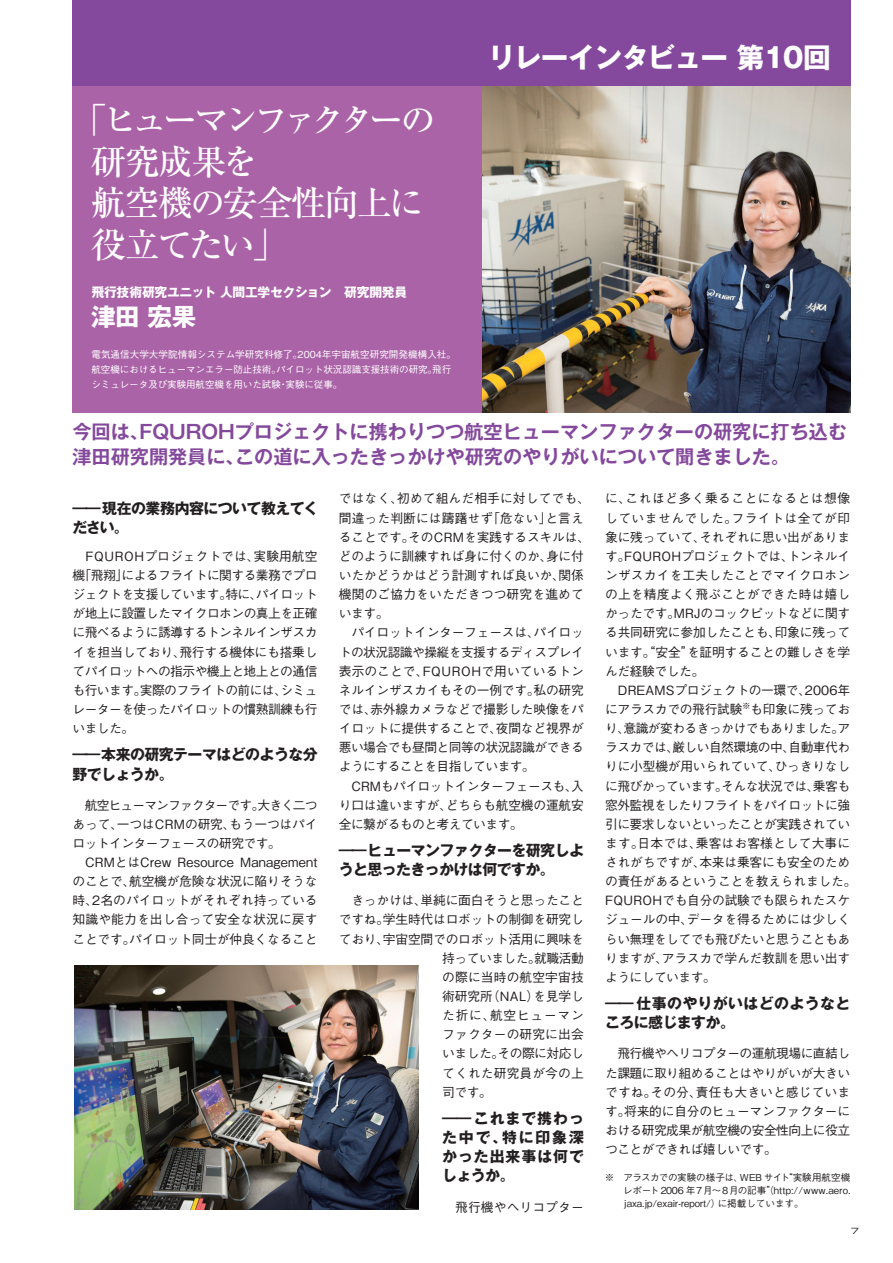
<style>
.page{position:relative;width:893px;height:1263px;background:#fff}
.page>*{position:absolute;margin:0;border:0;box-sizing:border-box;transform-origin:0 0}
.t1{font:500 35.1px/41.4px "Ryumin Pro";letter-spacing:-.09em;color:#fff}
.t2{font:700 27.6px "Gothic MB101 Pro";letter-spacing:-.045em;color:#fff}
.t3{font:700 24.45px "Gothic MB101 Pro";color:#fff}
.t4{font:700 19.2px/24.5px "Gothic MB101 Pro De";color:#84489c}
.t5{font:700 14.85px/19.2px "Gothic MB101 Pro";letter-spacing:-.035em;color:#231f20}
.t6{font:700 14.85px/19.2px "Gothic MB101 Pro";letter-spacing:.03em;color:#231f20}
.t7{font:500 12.75px/19.2px "Gothic BBB Pro";letter-spacing:-.015em;color:#231f20}
.t8{font:500 12.75px "Gothic BBB Pro";letter-spacing:.01em;color:#231f20}
.t9{font:700 12.75px "Gothic MB101 Pro";letter-spacing:-.02em;color:#fff}
.t10{font:500 12.75px "Gothic BBB Pro";letter-spacing:-.04em;color:#231f20}
.t11{font:500 12.75px "Gothic BBB Pro";letter-spacing:.06em;color:#231f20}
.t12{font:500 9.6px/14.9px "Gothic BBB Pro";letter-spacing:-.01em;color:#fff}
.t13{font:500 9.6px/12.8px "Gothic BBB Pro";color:#231f20;text-align:justify}
.t14{font:expanded 8.55px "Square 721 BT";color:#231f20}
</style>
<div class="page">
<div style="left:72px;top:38px;width:778px;height:374px;background:#ab63a8"></div>
<img style="left:482px;top:85px;width:368px;height:327px">
<div style="left:72px;top:0;width:778px;height:85px;background:#84489c"></div>
<img style="left:74px;top:965px;width:345px;height:245px">
<h1 class="t1" style="left:91px;top:97px;width:346px;text-indent:-19px">「ヒューマンファクターの研究成果を<br>航空機の安全性向上に役立てたい」</h1>
<p class="t9" style="left:91px;top:282px;width:317px">飛行技術研究ユニット 人間工学セクション　研究開発員</p>
<h3 class="t3" style="left:91px;top:297px;width:106px">津田 宏果</h3>
<p class="t12" style="left:91px;top:346px;width:366px">電気通信大学大学院情報システム学研究科修了。2004年宇宙航空研究開発機構入社。航空機におけるヒューマンエラー防止技術。パイロット状況認識支援技術の研究。飛行シミュレータ及び実験用航空機を用いた試験・実験に従事。</p>
<h2 class="t2" style="left:488px;top:35px;width:344px">リレーインタビュー 第10回</h2>
<h3 class="t4" style="left:72px;top:417px;width:776px">今回は、FQUROHプロジェクトに携わりつつ航空ヒューマンファクターの研究に打ち込む津田研究開発員に、この道に入ったきっかけや研究のやりがいについて聞きました。</h3>
<p class="t5" style="left:72px;top:497px;width:248px">――現在の業務内容について教えてください。</p>
<p class="t7" style="left:73px;top:545px;width:247px;text-align:justify">　FQUROHプロジェクトでは、実験用航空機「飛翔」によるフライトに関する業務でプロジェクトを支援しています。特に、パイロットが地上に設置したマイクロホンの真上を正確に飛べるように誘導するトンネルインザスカイを担当しており、飛行する機体にも搭乗してパイロットへの指示や機上と地上との通信も行います。実際のフライトの前には、シミュレーターを使ったパイロットの慣熟訓練も行いました。</p>
<p class="t5" style="left:73px;top:743px;width:247px">――本来の研究テーマはどのような分野でしょうか。</p>
<p class="t7" style="left:73px;top:794px;width:247px">　航空ヒューマンファクターです。大きく二つあって、一つはCRMの研究、もう一つはパイロットインターフェースの研究です。　CRMとはCrew Resource Managementのことで、航空機が危険な状況に陥りそうな時、2名のパイロットがそれぞれ持っている知識や能力を出し合って安全な状況に戻すことです。パイロット同士が仲良くなること</p>
<p class="t7" style="left:339px;top:487px;width:253px">ではなく、初めて組んだ相手に対してでも、間違った判断には躊躇せず「危ない」と言えることです。そのCRMを実践するスキルは、どのように訓練すれば身に付くのか、身に付いたかどうかはどう計測すれば良いか、関係機関のご協力をいただきつつ研究を進めています。<br>　パイロットインターフェースは、パイロットの状況認識や操縦を支援するディスプレイ表示のことで、FQUROHで用いているトンネルインザスカイもその一例です。私の研究では、赤外線カメラなどで撮影した映像をパイロットに提供することで、夜間など視界が悪い場合でも昼間と同等の状況認識ができるようにすることを目指しています。<br>　CRMもパイロットインターフェースも、入り口は違いますが、どちらも航空機の運航安全に繋がるものと考えています。</p>
<p class="t5" style="left:339px;top:839px;width:247px">――ヒューマンファクターを研究しようと思ったきっかけは何ですか。</p>
<p class="t7" style="left:339px;top:889px;width:247px">　きっかけは、単純に面白そうと思ったこと</p>
<p class="t7" style="left:339px;top:908px;width:247px">ですね。学生時代はロボットの制御を研究し</p>
<p class="t7" style="left:339px;top:927px;width:247px">ており、宇宙空間でのロボット活用に興味を</p>
<p class="t10" style="left:442px;top:948px;width:143px">持っていました。就職活動</p>
<p class="t8" style="left:442px;top:967px;width:143px">の際に当時の航空宇宙技</p>
<p class="t7" style="left:442px;top:985px;width:143px">術研究所（NAL）を見学し</p>
<p class="t11" style="left:442px;top:1005px;width:143px">た折に、航空ヒューマン</p>
<p class="t8" style="left:442px;top:1024px;width:143px">ファクターの研究に出会</p>
<p class="t10" style="left:442px;top:1043px;width:143px">いました。その際に対応し</p>
<p class="t8" style="left:442px;top:1062px;width:143px">てくれた研究員が今の上</p>
<p class="t7" style="left:442px;top:1081px;width:51px">司です。</p>
<p class="t5" style="left:442px;top:1107px;width:143px;text-align:justify">――これまで携わった中で、特に印象深かった出来事は何でしょうか。</p>
<p class="t8" style="left:442px;top:1196px;width:143px">　飛行機やヘリコプター</p>
<p class="t7" style="left:605px;top:487px;width:253px">に、これほど多く乗ることになるとは想像していませんでした。フライトは全てが印象に残っていて、それぞれに思い出があります。FQUROHプロジェクトでは、トンネルインザスカイを工夫したことでマイクロホンの上を精度よく飛ぶことができた時は嬉しかったです。MRJのコックピットなどに関する共同研究に参加したことも、印象に残っています。“安全”を証明することの難しさを学んだ経験でした。<br>　DREAMSプロジェクトの一環で、2006年にアラスカでの飛行試験<sup>※</sup>も印象に残っており、意識が変わるきっかけでもありました。アラスカでは、厳しい自然環境の中、自動車代わりに小型機が用いられていて、ひっきりなしに飛びかっています。そんな状況では、乗客も窓外監視をしたりフライトをパイロットに強引に要求しないといったことが実践されています。日本では、乗客はお客様として大事にされがちですが、本来は乗客にも安全のための責任があるということを教えられました。<br>FQUROHでも自分の試験でも限られたスケジュールの中、データを得るためには少しくらい無理をしてでも飛びたいと思うこともありますが、アラスカで学んだ教訓を思い出すようにしています。</p>
<p class="t6" style="left:605px;top:992px;width:247px">―― 仕事のやりがいはどのようなところに感じますか。</p>
<p class="t7" style="left:605px;top:1042px;width:247px;text-align:justify">　飛行機やヘリコプターの運航現場に直結した課題に取り組めることはやりがいが大きいですね。その分、責任も大きいと感じています。将来的に自分のヒューマンファクターにおける研究成果が航空機の安全性向上に役立つことができれば嬉しいです。</p>
<p class="t13" style="left:623px;top:1170px;width:229px;text-indent:-18px">※　アラスカでの実験の様子は、WEB サイト“実験用航空機レポート 2006 年７月～８月の記事”（http://www.aero. jaxa.jp/exair-report/）に掲載しています。</p>
<p class="t14" style="left:851px;top:1226px;width:10px">7</p>
</div>
